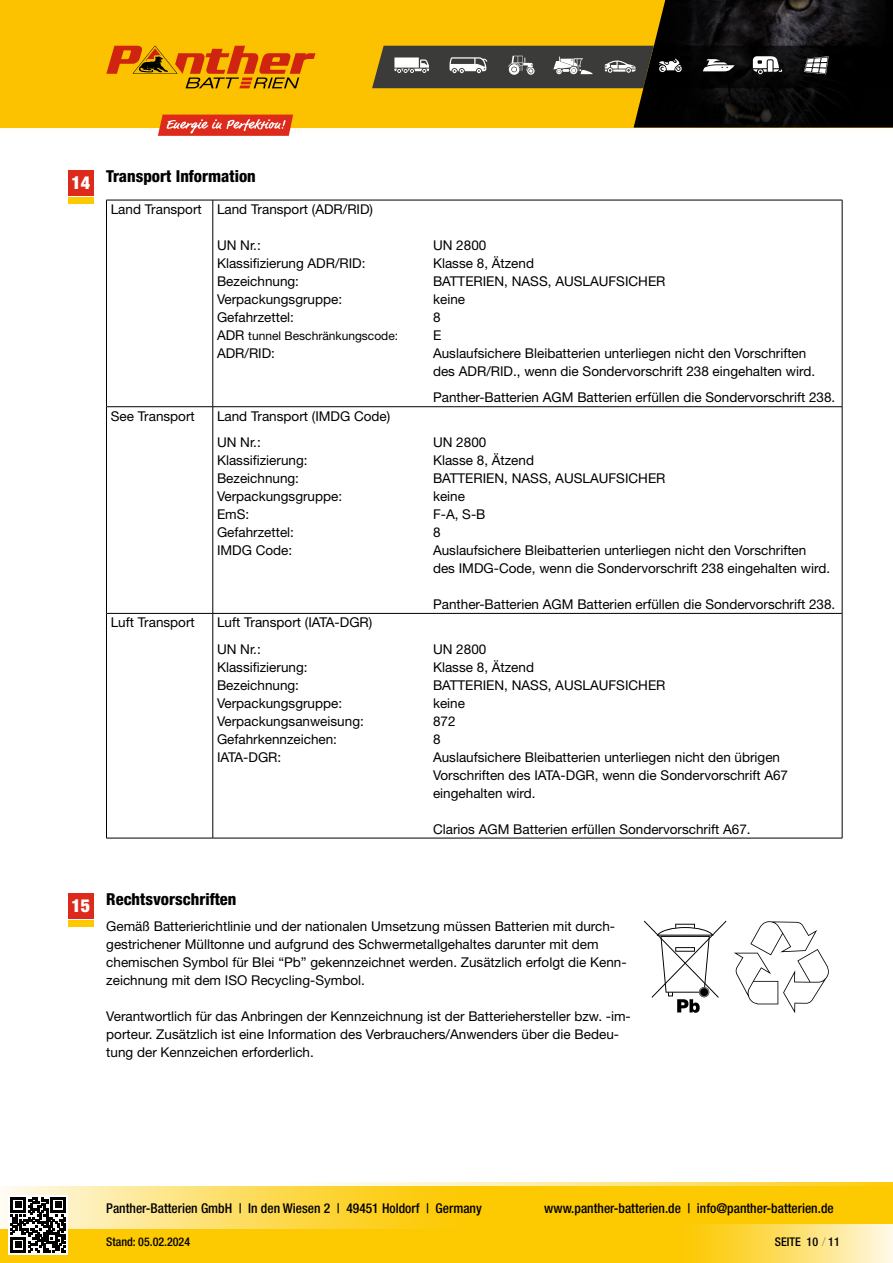
<style>
.page{position:relative;width:893px;height:1263px;background:#fff}
.page>*{position:absolute;margin:0;border:0;box-sizing:border-box;transform-origin:0 0}
.t1{font:900 condensed 18px "Helvetica Neue LT Std";color:#fff}
.t2{font:800 condensed 16.5px "Helvetica Neue LT Std";color:#000}
.t3{font:13.5px/18px "Helvetica Neue LT Std";color:#000}
.t4{font:500 condensed 13.5px "Helvetica Neue LT Std";color:#000}
.t5{font:12px "Helvetica Neue LT Std";color:#000}
.t6{font:500 condensed 12px "Helvetica Neue LT Std";color:#000}
.s1{font-size:13.5px}
.s2{font-weight:200}
</style>
<div class="page">
<svg style="left:319px;top:1182px;width:574px;height:4px;background:#fde58a"></svg>
<div style="left:0;top:1186px;width:893px;height:77px;background:#fdc900"></div>
<svg style="left:693px;top:1225px;width:200px;height:38px;background:#fde06f"></svg>
<svg style="left:0;top:1186px;width:436px;height:43px;background:#fdde67"></svg>
<svg style="left:9px;top:1195px;width:59px;height:59px"></svg>
<svg style="left:10px;top:1197px;width:56px;height:55px;background:#575757"></svg>
<hr style="left:106px;top:200px;width:107px;height:1px;background:#000">
<hr style="left:106px;top:200px;width:1px;height:206px;background:#000">
<hr style="left:213px;top:200px;width:629px;height:1px;background:#000">
<hr style="left:213px;top:200px;width:1px;height:206px;background:#000">
<hr style="left:842px;top:200px;width:1px;height:206px;background:#000">
<hr style="left:106px;top:406px;width:107px;height:1px;background:#000">
<hr style="left:106px;top:407px;width:1px;height:206px;background:#000">
<hr style="left:213px;top:406px;width:629px;height:1px;background:#000">
<hr style="left:213px;top:407px;width:1px;height:206px;background:#000">
<hr style="left:842px;top:407px;width:1px;height:206px;background:#000">
<hr style="left:106px;top:613px;width:107px;height:1px;background:#000">
<hr style="left:106px;top:614px;width:1px;height:224px;background:#000">
<hr style="left:213px;top:613px;width:629px;height:1px;background:#000">
<hr style="left:213px;top:614px;width:1px;height:224px;background:#000">
<hr style="left:842px;top:614px;width:1px;height:224px;background:#000">
<hr style="left:106px;top:838px;width:107px;height:1px;background:#000">
<hr style="left:213px;top:838px;width:629px;height:1px;background:#000">
<div style="left:68px;top:198px;width:26px;height:6px;background:#fdc900"></div>
<div style="left:68px;top:170px;width:26px;height:26px;background:#dd2a1b"></div>
<div style="left:68px;top:921px;width:26px;height:6px;background:#fdc900"></div>
<div style="left:68px;top:893px;width:26px;height:25px;background:#dd2a1b"></div>
<svg style="left:734px;top:921px;width:95px;height:92px"></svg>
<svg style="left:644px;top:921px;width:82px;height:92px"></svg>
<div style="left:0;top:0;width:893px;height:128px;background:#fcc200"></div>
<svg style="left:372px;top:0;width:521px;height:128px"></svg>
<svg style="left:106px;top:46px;width:209px;height:42px"></svg>
<svg style="left:157px;top:115px;width:136px;height:21px;background:#e35242"></svg>
<h1 class="t1" style="left:71px;top:172px;width:20px">14</h1>
<p class="t2" style="left:106px;top:166px;width:151px">Transport Information</p>
<p class="t3" style="left:111px;top:200px;width:264px">Land Transport Land Transport (ADR/RID)</p>
<p class="t3" style="left:217px;top:236px;width:45px">UN Nr.:</p>
<p class="t3" style="left:433px;top:236px;width:55px">UN 2800</p>
<p class="t3" style="left:217px;top:254px;width:150px">Klassifizierung ADR/RID:</p>
<p class="t3" style="left:433px;top:254px;width:103px">Klasse 8, Ätzend</p>
<p class="t3" style="left:217px;top:272px;width:83px">Bezeichnung:</p>
<p class="t3" style="left:433px;top:272px;width:234px">BATTERIEN, NASS, AUSLAUFSICHER</p>
<p class="t3" style="left:217px;top:290px;width:127px">Verpackungsgruppe:</p>
<p class="t3" style="left:433px;top:290px;width:34px">keine</p>
<p class="t3" style="left:217px;top:308px;width:78px">Gefahrzettel:</p>
<p class="t3" style="left:433px;top:308px;width:9px">8</p>
<p class="t5" style="left:217px;top:328px;width:183px"><span class="s1">ADR</span> tunnel Beschränkungscode:</p>
<p class="t3" style="left:433px;top:326px;width:10px">E</p>
<p class="t3" style="left:217px;top:344px;width:59px">ADR/RID:</p>
<p class="t3" style="left:433px;top:344px;width:384px">Auslaufsichere Bleibatterien unterliegen nicht den Vorschriften des ADR/RID., wenn die Sondervorschrift 238 eingehalten wird.</p>
<p class="t3" style="left:433px;top:388px;width:404px">Panther-Batterien AGM Batterien erfüllen die Sondervorschrift 238.</p>
<p class="t3" style="left:111px;top:407px;width:86px">See Transport</p>
<p class="t3" style="left:217px;top:402px;width:175px;line-height:26.5px">Land Transport (IMDG Code)<br>UN Nr.:</p>
<p class="t3" style="left:433px;top:433px;width:55px">UN 2800</p>
<p class="t3" style="left:217px;top:451px;width:92px">Klassifizierung:</p>
<p class="t3" style="left:433px;top:451px;width:103px">Klasse 8, Ätzend</p>
<p class="t3" style="left:217px;top:469px;width:83px">Bezeichnung:</p>
<p class="t3" style="left:433px;top:469px;width:234px">BATTERIEN, NASS, AUSLAUFSICHER</p>
<p class="t3" style="left:217px;top:487px;width:127px">Verpackungsgruppe:</p>
<p class="t3" style="left:433px;top:487px;width:34px">keine</p>
<p class="t3" style="left:217px;top:505px;width:34px">EmS:</p>
<p class="t3" style="left:433px;top:505px;width:54px">F-A, S-B</p>
<p class="t3" style="left:217px;top:523px;width:78px">Gefahrzettel:</p>
<p class="t3" style="left:433px;top:523px;width:9px">8</p>
<p class="t3" style="left:217px;top:541px;width:77px">IMDG Code:</p>
<p class="t3" style="left:433px;top:541px;width:399px">Auslaufsichere Bleibatterien unterliegen nicht den Vorschriften des IMDG-Code, wenn die Sondervorschrift 238 eingehalten wird.</p>
<p class="t3" style="left:433px;top:595px;width:404px">Panther-Batterien AGM Batterien erfüllen die Sondervorschrift 238.</p>
<p class="t3" style="left:111px;top:613px;width:86px">Luft Transport</p>
<p class="t3" style="left:217px;top:609px;width:157px;line-height:26.5px">Luft Transport (IATA-DGR)<br>UN Nr.:</p>
<p class="t3" style="left:433px;top:640px;width:55px">UN 2800</p>
<p class="t3" style="left:217px;top:658px;width:92px">Klassifizierung:</p>
<p class="t3" style="left:433px;top:658px;width:103px">Klasse 8, Ätzend</p>
<p class="t3" style="left:217px;top:676px;width:83px">Bezeichnung:</p>
<p class="t3" style="left:433px;top:676px;width:234px">BATTERIEN, NASS, AUSLAUFSICHER</p>
<p class="t3" style="left:217px;top:694px;width:127px">Verpackungsgruppe:</p>
<p class="t3" style="left:433px;top:694px;width:34px">keine</p>
<p class="t3" style="left:217px;top:712px;width:148px">Verpackungsanweisung:</p>
<p class="t3" style="left:433px;top:712px;width:24px">872</p>
<p class="t3" style="left:217px;top:730px;width:122px">Gefahrkennzeichen:</p>
<p class="t3" style="left:433px;top:730px;width:9px">8</p>
<p class="t3" style="left:217px;top:748px;width:66px">IATA-DGR:</p>
<p class="t3" style="left:433px;top:748px;width:357px">Auslaufsichere Bleibatterien unterliegen nicht den übrigen<br>Vorschriften des IATA-DGR, wenn die Sondervorschrift A67 eingehalten wird.</p>
<p class="t3" style="left:433px;top:820px;width:319px">Clarios AGM Batterien erfüllen Sondervorschrift A67.</p>
<h1 class="t1" style="left:71px;top:895px;width:20px">15</h1>
<p class="t2" style="left:106px;top:889px;width:132px">Rechtsvorschriften</p>
<p class="t3" style="left:106px;top:917px;width:522px">Gemäß Batterierichtlinie und der nationalen Umsetzung müssen Batterien mit durch&shy;gestrichener Mülltonne und aufgrund des Schwermetallgehaltes darunter mit dem chemischen Symbol für Blei “Pb” gekennzeichnet werden. Zusätzlich erfolgt die Kenn&shy;zeichnung mit dem ISO Recycling-Symbol.</p>
<p class="t3" style="left:106px;top:1007px;width:526px">Verantwortlich für das Anbringen der Kennzeichnung ist der Batteriehersteller bzw. -im&shy;porteur. Zusätzlich ist eine Information des Verbrauchers/Anwenders über die Bedeu&shy;tung der Kennzeichen erforderlich.</p>
<p class="t4" style="left:106px;top:1200px;width:377px">Panther-Batterien GmbH | In den Wiesen 2 | 49451 Holdorf | Germany</p>
<p class="t4" style="left:544px;top:1200px;width:291px">www.panther-batterien.de | info@panther-batterien.de</p>
<p class="t6" style="left:106px;top:1234px;width:85px">Stand: 05.02.2024</p>
<p class="t6" style="left:775px;top:1234px;width:66px">SEITE 10 <span class="s2">/</span> 11</p>
</div>
